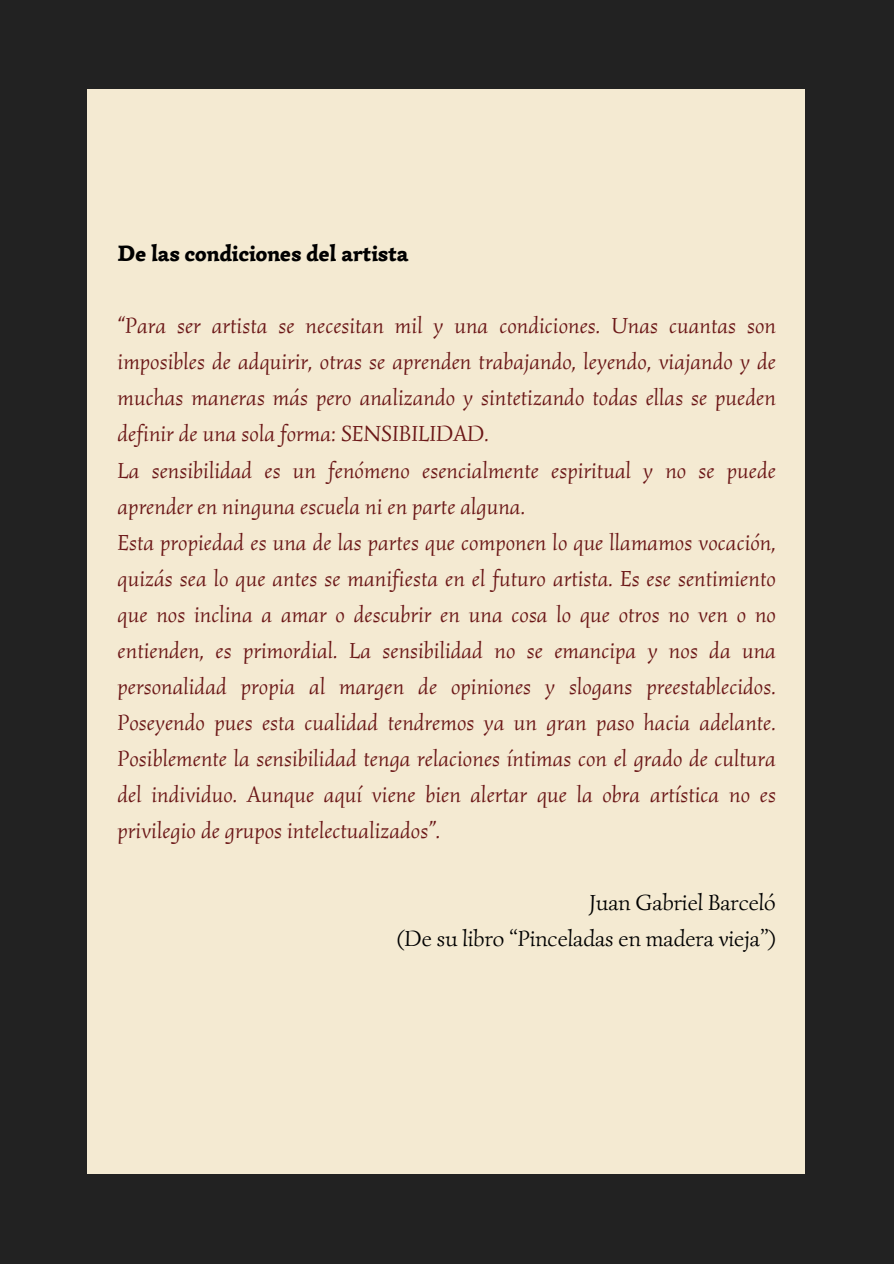
<style>
.page{position:relative;width:894px;height:1264px;background:#fff}
.page>*{position:absolute;margin:0;border:0;box-sizing:border-box;transform-origin:0 0}
.t1{font:italic 22.5px/36px "Simonetta";color:#6b1717;text-align:justify}
.t2{font:22.5px "Simonetta";color:#000}
.t3{font:900 22.5px "Simonetta";color:#000}
</style>
<div class="page">
<div style="left:0;top:0;width:893px;height:1263px;background:#222"></div>
<div style="left:87px;top:89px;width:717px;height:1084px;background:#f4ead2"></div>
<h1 class="t3" style="left:117px;top:240px;width:292px">De las condiciones del artista</h1>
<p class="t1" style="left:117px;top:308px;width:659px">“Para ser artista se necesitan mil y una condiciones. Unas cuantas son imposibles de adquirir, otras se aprenden trabajando, leyendo, viajando y de muchas maneras más pero analizando y sintetizando todas ellas se pueden definir de una sola forma: SENSIBILIDAD.</p>
<p class="t1" style="left:117px;top:452px;width:659px">La sensibilidad es un fenómeno esencialmente espiritual y no se puede aprender en ninguna escuela ni en parte alguna.</p>
<p class="t1" style="left:117px;top:524px;width:659px">Esta propiedad es una de las partes que componen lo que llamamos vocación, quizás sea lo que antes se manifiesta en el futuro artista. Es ese sentimiento que nos inclina a amar o descubrir en una cosa lo que otros no ven o no entienden, es primordial. La sensibilidad no se emancipa y nos da una personalidad propia al margen de opiniones y slogans preestablecidos.<br>Poseyendo pues esta cualidad tendremos ya un gran paso hacia adelante.<br>Posiblemente la sensibilidad tenga relaciones íntimas con el grado de cultura del individuo. Aunque aquí viene bien alertar que la obra artística no es privilegio de grupos intelectualizados”.</p>
<p class="t2" style="left:589px;top:888px;width:188px">Juan Gabriel Barceló</p>
<p class="t2" style="left:397px;top:924px;width:380px">(De su libro “Pinceladas en madera vieja”)</p>
</div>
